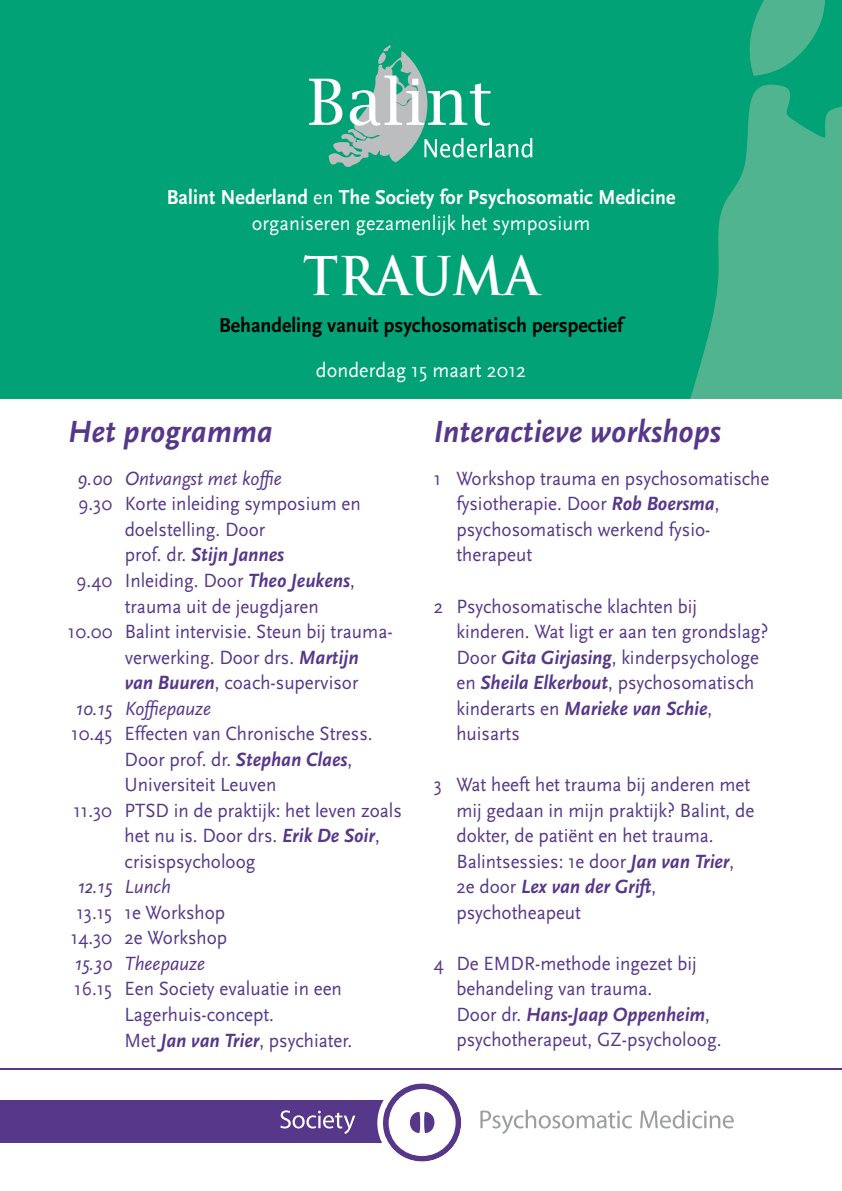
<style>
.page{position:relative;width:842px;height:1191px;background:#fff}
.page>*{position:absolute;margin:0;border:0;box-sizing:border-box;transform-origin:0 0}
.t1{font:700 52px "Trajan Pro";letter-spacing:.005em;color:#fff;scale:.95 1}
.t2{font:italic 700 32px "Scala Sans";letter-spacing:.005em;color:#56378a;scale:.95 1}
.t3{font:700 21px/25.6px "Scala Sans";letter-spacing:.005em;color:#fff;text-align:center;scale:.95 1}
.t4{font:700 21px "Scala Sans";color:#000;scale:.95 1}
.t5{font:21px "Scala Sans";letter-spacing:.005em;color:#fff;scale:.95 1}
.t6{font:20px/25.6px "Scala Sans";color:#56378a;scale:.95 1}
.t7{font:italic 20px "Scala Sans";color:#56378a;scale:.95 1}
.t8{font:italic 700 20px "Scala Sans";color:#56378a;scale:.95 1}
.s1{font-weight:400}
.s2{font-weight:400;font-style:normal}
.s3{font-weight:700;font-style:italic}
</style>
<div class="page">
<div style="left:0;top:0;width:842px;height:400px;background:#00a276"></div>
<svg style="left:227px;top:84px;width:615px;height:316px"></svg>
<svg style="left:749px;top:0;width:76px;height:76px"></svg>
<hr style="left:0;top:1068px;width:842px;height:1px;background:#56378a">
<svg style="left:309px;top:45px;width:223px;height:122px"></svg>
<div style="left:0;top:1100px;width:386px;height:42px;background:#56378a"></div>
<svg style="left:410px;top:1111px;width:24px;height:22px"></svg>
<div style="left:383px;top:1083px;width:78px;height:78px;border:6px solid #56378a;border-radius:50%"></div>
<div style="left:377px;top:1077px;width:90px;height:90px;border:6px solid #fff;border-radius:50%"></div>
<svg style="left:280px;top:1110px;width:75px;height:24px"></svg>
<svg style="left:480px;top:1109px;width:152px;height:25px"></svg>
<svg style="left:640px;top:1109px;width:94px;height:19px"></svg>
<p class="t3" style="left:167px;top:185px;width:537px">Balint Nederland <span class="s1">en</span> The Society for Psychosomatic Medicine <span class="s1">organiseren gezamenlijk het symposium</span></p>
<h1 class="t1" style="left:303px;top:244px;width:250px">TRAUMA</h1>
<p class="t4" style="left:219px;top:314px;width:426px">Behandeling vanuit psychosomatisch perspectief</p>
<p class="t5" style="left:316px;top:359px;width:223px">donderdag 15 maart 2012</p>
<h2 class="t2" style="left:68px;top:414px;width:217px">Het programma</h2>
<p class="t7" style="left:77px;top:467px;width:217px">9.00 Ontvangst met koffie</p>
<p class="t6" style="left:78px;top:491px;width:299px">9.30 Korte inleiding symposium en</p>
<p class="t6" style="left:125px;top:517px;width:149px">doelstelling. Door</p>
<p class="t8" style="left:125px;top:544px;width:169px"><span class="s2">prof. dr.</span> Stijn Jannes</p>
<p class="t6" style="left:76px;top:568px;width:295px">9.40 Inleiding. Door <span class="s3">Theo Jeukens</span>,</p>
<p class="t6" style="left:125px;top:593px;width:206px">trauma uit de jeugdjaren</p>
<p class="t6" style="left:68px;top:619px;width:343px">10.00 Balint intervisie. Steun bij trauma-</p>
<p class="t6" style="left:125px;top:644px;width:248px">verwerking. Door drs. <span class="s3">Martijn</span></p>
<p class="t6" style="left:125px;top:670px;width:248px"><span class="s3">van Buuren</span>, coach-supervisor</p>
<p class="t7" style="left:76px;top:697px;width:144px">10.15 Koffiepauze</p>
<p class="t6" style="left:71px;top:721px;width:319px">10.45 Effecten van Chronische Stress.</p>
<p class="t6" style="left:125px;top:747px;width:241px">Door prof. dr. <span class="s3">Stephan Claes</span>,</p>
<p class="t6" style="left:125px;top:772px;width:161px">Universiteit Leuven</p>
<p class="t6" style="left:74px;top:798px;width:347px">11.30 PTSD in de praktijk: het leven zoals</p>
<p class="t6" style="left:125px;top:823px;width:270px">het nu is. Door drs. <span class="s3">Erik De Soir</span>,</p>
<p class="t6" style="left:125px;top:849px;width:139px">crisispsycholoog</p>
<p class="t7" style="left:78px;top:876px;width:99px">12.15 Lunch</p>
<p class="t6" style="left:71px;top:900px;width:166px">13.15 1e Workshop<br>14.30 2e Workshop</p>
<p class="t7" style="left:75px;top:952px;width:139px">15.30 Theepauze</p>
<p class="t6" style="left:125px;top:976px;width:241px;text-indent:-50px">16.15 Een Society evaluatie in een<br>Lagerhuis-concept.<br>Met <span class="s3">Jan van Trier</span>, psychiater.</p>
<h2 class="t2" style="left:434px;top:414px;width:304px">Interactieve workshops</h2>
<p class="t6" style="left:456px;top:466px;width:331px;text-indent:-23px">1 Workshop trauma en psychosomatische fysiotherapie. Door <span class="s3">Rob Boersma</span>, psychosomatisch werkend fysio&shy;therapeut</p>
<p class="t6" style="left:456px;top:593px;width:330px;text-indent:-23px">2 Psychosomatische klachten bij kinderen. Wat ligt er aan ten grondslag?<br>Door <span class="s3">Gita Girjasing</span>, kinderpsychologe en <span class="s3">Sheila Elkerbout</span>, psychosomatisch kinderarts en <span class="s3">Marieke van Schie</span>, huisarts</p>
<p class="t6" style="left:456px;top:772px;width:315px;text-indent:-23px">3 Wat heeft het trauma bij anderen met mij gedaan in mijn praktijk? Balint, de dokter, de patiënt en het trauma.<br>Balintsessies: 1e door <span class="s3">Jan van Trier</span>,<br>2e door <span class="s3">Lex van der Grift</span>, psychotheapeut</p>
<p class="t6" style="left:456px;top:951px;width:280px;text-indent:-23px">4 De EMDR-methode ingezet bij behandeling van trauma.<br>Door dr. <span class="s3">Hans-Jaap Oppenheim</span>, psychotherapeut, GZ-psycholoog.</p>
</div>
